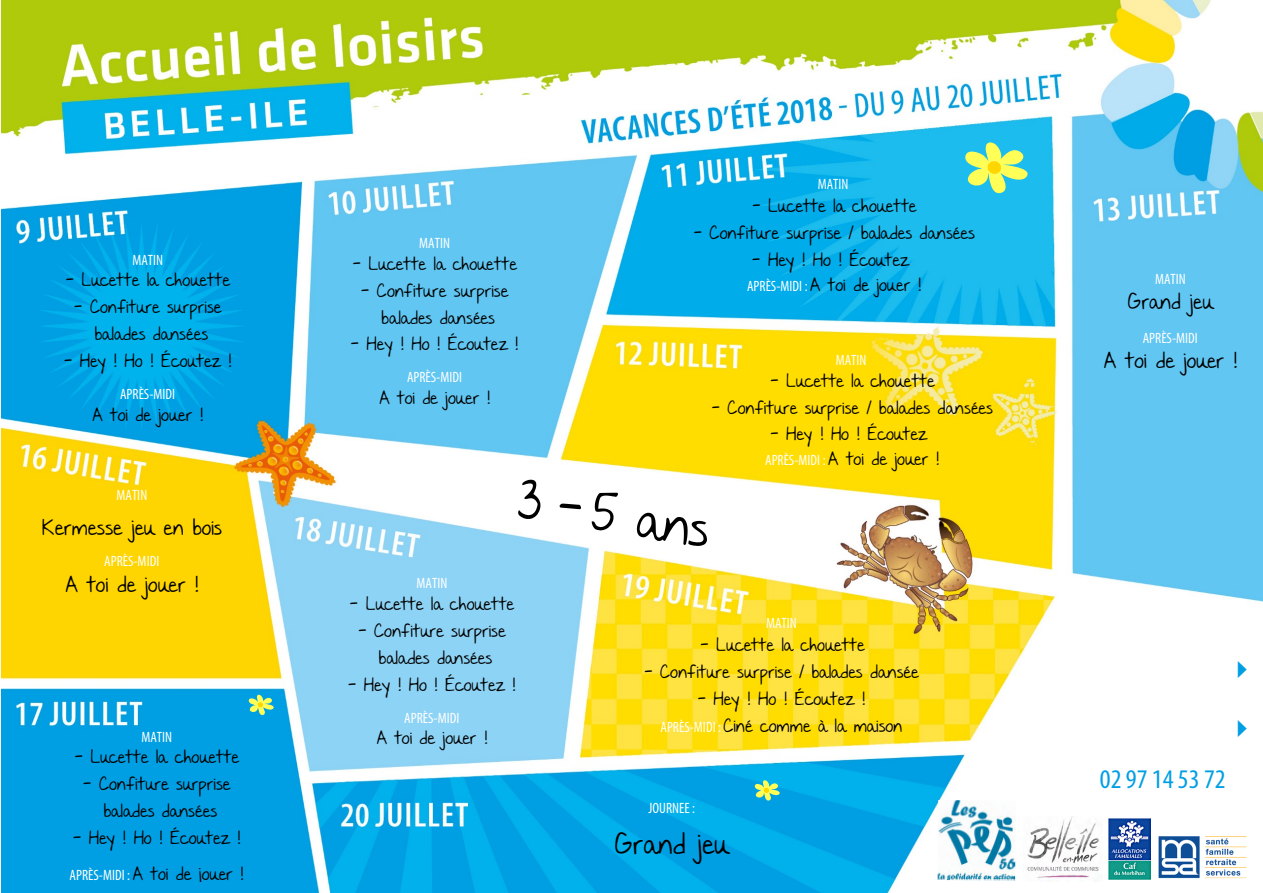
<style>
.page{position:relative;width:1263px;height:893px;background:#fff}
.page>*{position:absolute;margin:0;border:0;box-sizing:border-box;transform-origin:0 0}
.t1{font:45px "Nothing You Could Say";color:#000}
.t2{font:condensed 27px "Myriad Pro";color:#009fe3;scale:1.04 1}
.t3{font:24px "Nothing You Could Say";color:#000}
.t4{font:18px "Nothing You Could Say";color:#000}
.t5{font:15px/26.8px "Nothing You Could Say";color:#000;text-align:center}
.t6{font:condensed 15px "Myriad Pro";color:#fff}
.s1{font-family:"Myriad Pro";font-stretch:condensed;color:#fff}
</style>
<div class="page">
<img style="left:1px;top:0;width:1262px;height:892px">
<div style="left:1227px;top:656px;width:28px;height:21px;background:#fff"></div>
<div style="left:1227px;top:715px;width:28px;height:22px;background:#fff"></div>
<img style="left:1109px;top:818px;width:41px;height:61px">
<img style="left:1157px;top:836px;width:91px;height:43px">
<img style="left:1023px;top:817px;width:80px;height:64px">
<img style="left:937px;top:800px;width:79px;height:81px">
<svg style="left:964px;top:141px;width:67px;height:55px;background:#86d9a4"></svg>
<svg style="left:754px;top:780px;width:27px;height:21px"></svg>
<svg style="left:248px;top:694px;width:27px;height:22px"></svg>
<svg style="left:1238px;top:677px;width:9px;height:38px"></svg>
<p class="t6" style="left:132px;top:251px;width:32px">MATIN</p>
<p class="t5" style="left:65px;top:267px;width:166px">- Lucette la chouette</p>
<p class="t5" style="left:74px;top:294px;width:149px">- Confiture surprise balades dansées</p>
<p class="t5" style="left:64px;top:348px;width:169px">- Hey ! Ho ! Écoutez !</p>
<p class="t6" style="left:120px;top:385px;width:57px">APRÈS-MIDI</p>
<p class="t5" style="left:92px;top:402px;width:113px">A toi de jouer !</p>
<p class="t6" style="left:117px;top:486px;width:32px">MATIN</p>
<p class="t4" style="left:42px;top:513px;width:182px">Kermesse jeu en bois</p>
<p class="t6" style="left:104px;top:552px;width:57px">APRÈS-MIDI</p>
<p class="t4" style="left:65px;top:570px;width:135px">A toi de jouer !</p>
<p class="t6" style="left:141px;top:728px;width:32px">MATIN</p>
<p class="t5" style="left:75px;top:744px;width:166px">- Lucette la chouette</p>
<p class="t5" style="left:83px;top:771px;width:149px">- Confiture surprise balades dansées</p>
<p class="t5" style="left:73px;top:825px;width:169px">- Hey ! Ho ! Écoutez !</p>
<p class="t5" style="left:70px;top:861px;width:176px"><span class="s1">APRÈS-MIDI :</span> A toi de jouer !</p>
<p class="t6" style="left:419px;top:234px;width:32px">MATIN</p>
<p class="t5" style="left:352px;top:251px;width:166px">- Lucette la chouette</p>
<p class="t5" style="left:361px;top:278px;width:149px">- Confiture surprise balades dansées</p>
<p class="t5" style="left:350px;top:331px;width:169px">- Hey ! Ho ! Écoutez !</p>
<p class="t6" style="left:407px;top:368px;width:57px">APRÈS-MIDI</p>
<p class="t5" style="left:379px;top:385px;width:113px">A toi de jouer !</p>
<p class="t6" style="left:818px;top:175px;width:32px">MATIN</p>
<p class="t5" style="left:752px;top:193px;width:166px">- Lucette la chouette</p>
<p class="t5" style="left:693px;top:220px;width:283px">- Confiture surprise / balades dansées</p>
<p class="t5" style="left:747px;top:248px;width:176px;line-height:24.9px">- Hey ! Ho ! Écoutez<br><span class="s1">APRÈS-MIDI :</span> A toi de jouer !</p>
<p class="t6" style="left:836px;top:351px;width:32px">MATIN</p>
<p class="t5" style="left:770px;top:368px;width:166px">- Lucette la chouette</p>
<p class="t5" style="left:711px;top:395px;width:283px">- Confiture surprise / balades dansées</p>
<p class="t5" style="left:765px;top:422px;width:176px;line-height:24.9px">- Hey ! Ho ! Écoutez<br><span class="s1">APRÈS-MIDI :</span> A toi de jouer !</p>
<h1 class="t1" style="left:523px;top:465px;width:196px;rotate:9deg">3 - 5 ans</h1>
<p class="t6" style="left:417px;top:574px;width:32px">MATIN</p>
<p class="t5" style="left:350px;top:591px;width:166px">- Lucette la chouette</p>
<p class="t5" style="left:358px;top:618px;width:149px">- Confiture surprise balades dansées</p>
<p class="t5" style="left:348px;top:671px;width:169px">- Hey ! Ho ! Écoutez !</p>
<p class="t6" style="left:404px;top:708px;width:57px">APRÈS-MIDI</p>
<p class="t5" style="left:376px;top:725px;width:113px">A toi de jouer !</p>
<p class="t6" style="left:766px;top:614px;width:32px">MATIN</p>
<p class="t5" style="left:700px;top:632px;width:166px">- Lucette la chouette</p>
<p class="t5" style="left:644px;top:659px;width:276px">- Confiture surprise / balades dansée</p>
<p class="t5" style="left:660px;top:686px;width:243px">- Hey ! Ho ! Écoutez !<br><span class="s1">APRÈS-MIDI :</span> Ciné comme à la maison</p>
<p class="t6" style="left:649px;top:799px;width:48px">JOURNEE:</p>
<h3 class="t3" style="left:615px;top:825px;width:115px">Grand jeu</h3>
<p class="t6" style="left:1155px;top:270px;width:32px">MATIN</p>
<p class="t4" style="left:1128px;top:288px;width:87px">Grand jeu</p>
<p class="t6" style="left:1143px;top:329px;width:57px">APRÈS-MIDI</p>
<p class="t4" style="left:1104px;top:347px;width:135px">A toi de jouer !</p>
<h2 class="t2" style="left:1100px;top:762px;width:122px">02 97 14 53 72</h2>
</div>
